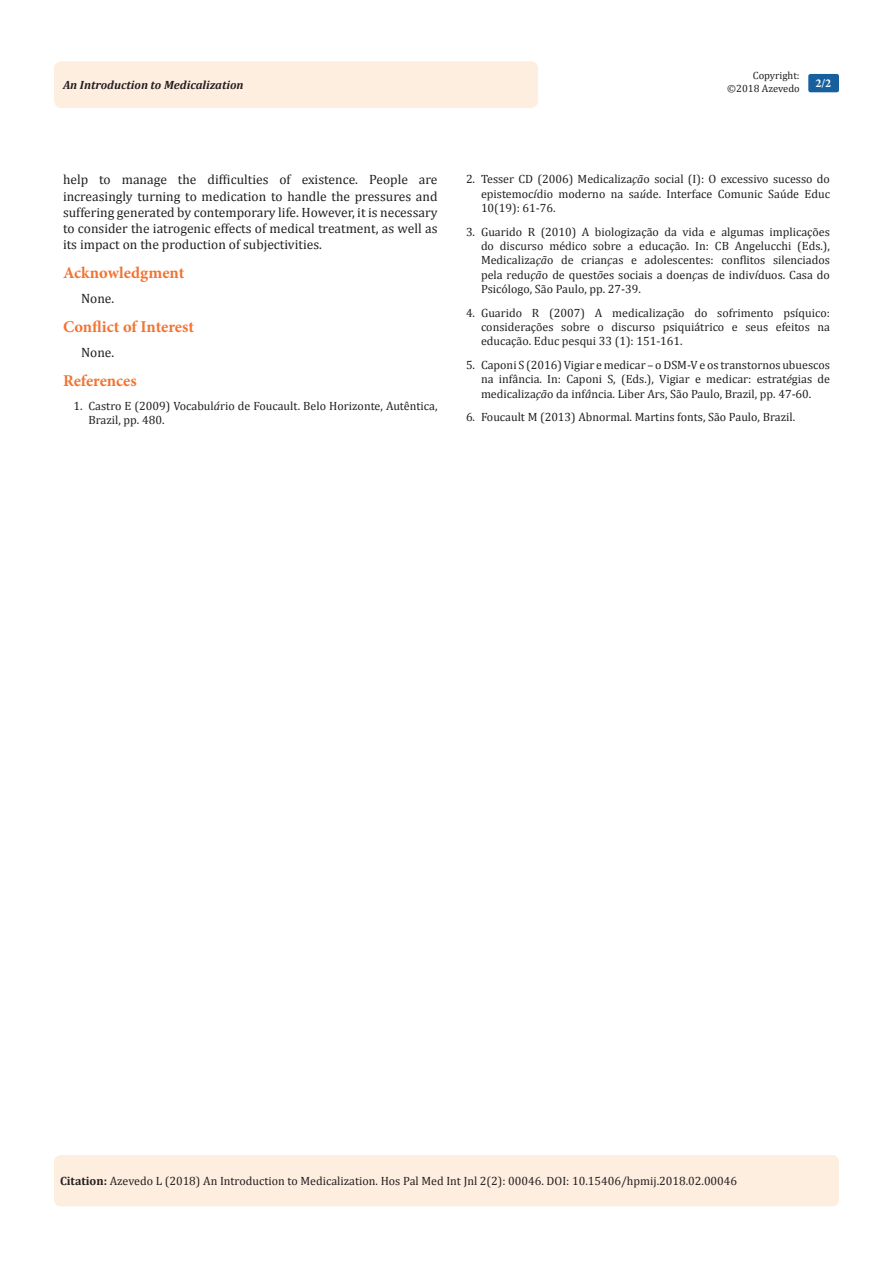
<style>
.page{position:relative;width:893px;height:1263px;background:#fff}
.page>*{position:absolute;margin:0;border:0;box-sizing:border-box;transform-origin:0 0}
.List_Paragraph{font:700 16.5px "Minion Pro";letter-spacing:-.005em;color:#f37331}
.t1{font:13.5px/16.2px "Cambria";color:#231f20;text-align:justify}
.Citation{font:12px/14.4px "Cambria";color:#231f20;text-align:justify}
.t2{font:italic 700 12px "Cambria";color:#231f20}
.t3{font:700 12px "Minion Pro";color:#fff}
.t4{font:10.5px/12.6px "Cambria";color:#231f20;text-align:right}
.s1{font-style:italic}
.s2{font-weight:700}
</style>
<div class="page">
<div style="left:54px;top:1155px;width:785px;height:51px;background:#feeee0;border-radius:7px"></div>
<div style="left:54px;top:61px;width:484px;height:47px;background:#feeee0;border-radius:8px"></div>
<div style="left:808px;top:74px;width:31px;height:18px;background:#18609d;border-radius:2px"></div>
<p class="t4" style="left:727px;top:69px;width:74px">Copyright: ©2018 Azevedo</p>
<p class="t2" style="left:63px;top:77px;width:182px">An Introduction to Medicalization</p>
<p class="t3" style="left:815px;top:75px;width:17px">2/2</p>
<p class="t1" style="left:63px;top:172px;width:376px">help to manage the difficulties of existence. People are increasingly turning to medication to handle the pressures and suffering generated by contemporary life. However, it is necessary to consider the iatrogenic effects of medical treatment, as well as its impact on the production of subjectivities.</p>
<p class="List_Paragraph" style="left:63px;top:261px;width:123px">Acknowledgment</p>
<p class="t1" style="left:81px;top:290px;width:35px">None.</p>
<p class="List_Paragraph" style="left:63px;top:315px;width:132px">Conflict of Interest</p>
<p class="t1" style="left:81px;top:344px;width:35px">None.</p>
<p class="List_Paragraph" style="left:63px;top:369px;width:75px">References</p>
<p class="Citation" style="left:88px;top:398px;width:350px;text-indent:-15px">1. Castro E (2009) Vocabul<span class="s1">á</span>rio de Foucault. Belo Horizonte, Autêntica,<br>Brazil, pp. 480.</p>
<p class="Citation" style="left:481px;top:172px;width:350px;text-indent:-15px">2. Tesser CD (2006) Medicaliza<span class="s1">çã</span>o social (I): O excessivo sucesso do epistemoc<span class="s1">í</span>dio moderno na sa<span class="s1">ú</span>de. Interface Comunic Saúde Educ 10(19): 61-76.</p>
<p class="Citation" style="left:481px;top:224px;width:350px;text-indent:-15px">3. Guarido R (2010) A biologização da vida e algumas implicações do discurso médico sobre a educação. In: CB Angelucchi (Eds.), Medicaliza<span class="s1">çã</span>o de crian<span class="s1">ç</span>as e adolescentes: conflitos silenciados pela redu<span class="s1">çã</span>o de quest<span class="s1">õ</span>es sociais a doen<span class="s1">ç</span>as de indiv<span class="s1">í</span>duos. Casa do Psicólogo, São Paulo, pp. 27-39.</p>
<p class="Citation" style="left:481px;top:305px;width:350px;text-indent:-15px">4. Guarido R (2007) A medicalização do sofrimento psíquico: considerações sobre o discurso psiquiátrico e seus efeitos na educação. Educ pesqui 33 (1): 151-161.</p>
<p class="Citation" style="left:481px;top:357px;width:350px;text-indent:-15px">5. Caponi S (2016) Vigiar e medicar – o DSM-V e os transtornos ubuescos na infância. In: Caponi S, (Eds.), Vigiar e medicar: estrat<span class="s1">é</span>gias de medicaliza<span class="s1">çã</span>o da inf<span class="s1">â</span>ncia. Liber Ars, São Paulo, Brazil, pp. 47-60.</p>
<p class="Citation" style="left:466px;top:410px;width:331px">6. Foucault M (2013) Abnormal. Martins fonts, São Paulo, Brazil.</p>
<p class="Citation" style="left:60px;top:1174px;width:679px"><span class="s2">Citation:</span> Azevedo L (2018) An Introduction to Medicalization. Hos Pal Med Int Jnl 2(2): 00046. DOI: 10.15406/hpmij.2018.02.00046</p>
</div>
